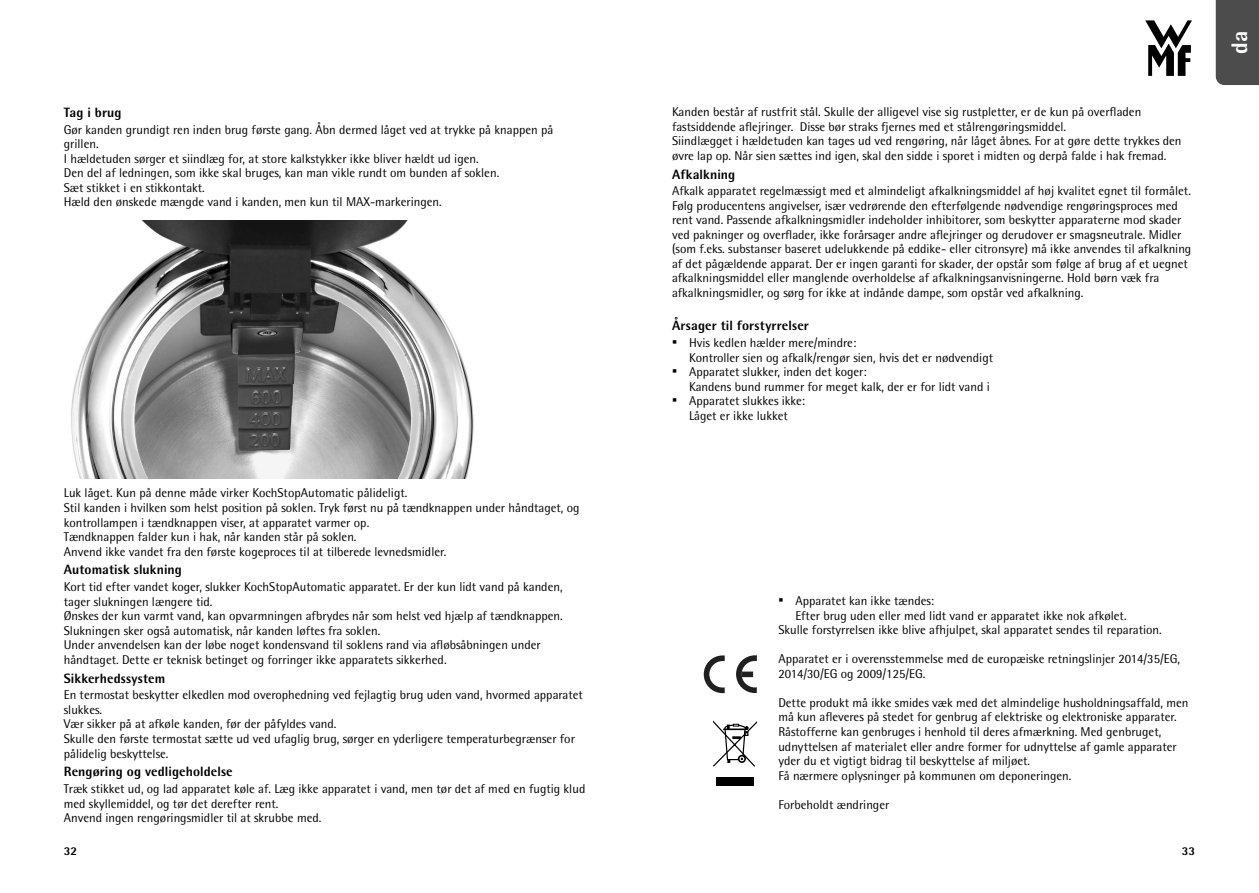
<style>
.page{position:relative;width:1259px;height:893px;background:#fff}
.page>*{position:absolute;margin:0;border:0;box-sizing:border-box;transform-origin:0 0}
.t1{font:700 22.5px "WMF Rotis";color:#fff}
.t2{font:700 13.5px "WMF Rotis";letter-spacing:.01em;color:#000}
.t3{font:12.75px/14.5px "WMF Rotis";color:#000}
.t4{font:700 12px "WMF Rotis";color:#000}
</style>
<div class="page">
<svg style="left:1145px;top:20px;width:47px;height:56px"></svg>
<div style="left:1215px;top:0;width:44px;height:85px;background:#4c4c4c"></div>
<img style="left:71px;top:221px;width:403px;height:258px">
<svg style="left:703px;top:655px;width:54px;height:39px"></svg>
<div style="left:716px;top:777px;width:38px;height:9px;background:#000"></div>
<svg style="left:713px;top:720px;width:44px;height:47px"></svg>
<p class="t2" style="left:64px;top:104px;width:59px">Tag i brug</p>
<p class="t3" style="left:64px;top:122px;width:491px">Gør kanden grundigt ren inden brug første gang. Åbn dermed låget ved at trykke på knappen på grillen.<br>I hældetuden sørger et siindlæg for, at store kalkstykker ikke bliver hældt ud igen.<br>Den del af ledningen, som ikke skal bruges, kan man vikle rundt om bunden af soklen.<br>Sæt stikket i en stikkontakt.<br>Hæld den ønskede mængde vand i kanden, men kun til MAX-markeringen.</p>
<p class="t3" style="left:64px;top:486px;width:517px">Luk låget. Kun på denne måde virker KochStopAutomatic pålideligt.<br>Stil kanden i hvilken som helst position på soklen. Tryk først nu på tændknappen under håndtaget, og kontrollampen i tændknappen viser, at apparatet varmer op.<br>Tændknappen falder kun i hak, når kanden står på soklen.<br>Anvend ikke vandet fra den første kogeproces til at tilberede levnedsmidler.</p>
<p class="t2" style="left:64px;top:561px;width:120px">Automatisk slukning</p>
<p class="t3" style="left:64px;top:579px;width:500px">Kort tid efter vandet koger, slukker KochStopAutomatic apparatet. Er der kun lidt vand på kanden, tager slukningen længere tid.<br>Ønskes der kun varmt vand, kan opvarmningen afbrydes når som helst ved hjælp af tændknappen.<br>Slukningen sker også automatisk, når kanden løftes fra soklen.<br>Under anvendelsen kan der løbe noget kondensvand til soklens rand via afløbsåbningen under håndtaget. Dette er teknisk betinget og forringer ikke apparatets sikkerhed.</p>
<p class="t2" style="left:64px;top:669px;width:103px">Sikkerhedssystem</p>
<p class="t3" style="left:64px;top:688px;width:521px">En termostat beskytter elkedlen mod overophedning ved fejlagtig brug uden vand, hvormed apparatet slukkes.<br>Vær sikker på at afkøle kanden, før der påfyldes vand.<br>Skulle den første termostat sætte ud ved ufaglig brug, sørger en yderligere temperaturbegrænser for pålidelig beskyttelse.</p>
<p class="t2" style="left:64px;top:763px;width:170px">Rengøring og vedligeholdelse</p>
<p class="t3" style="left:64px;top:781px;width:523px">Træk stikket ud, og lad apparatet køle af. Læg ikke apparatet i vand, men tør det af med en fugtig klud med skyllemiddel, og tør det derefter rent.<br>Anvend ingen rengøringsmidler til at skrubbe med.</p>
<p class="t3" style="left:672px;top:104px;width:511px">Kanden består af rustfrit stål. Skulle der alligevel vise sig rustpletter, er de kun på overfladen fastsiddende aflejringer. Disse bør straks fjernes med et stålrengøringsmiddel.<br>Siindlægget i hældetuden kan tages ud ved rengøring, når låget åbnes. For at gøre dette trykkes den øvre lap op. Når sien sættes ind igen, skal den sidde i sporet i midten og derpå falde i hak fremad.</p>
<p class="t2" style="left:672px;top:165px;width:65px">Afkalkning</p>
<p class="t3" style="left:672px;top:183px;width:521px">Afkalk apparatet regelmæssigt med et almindeligt afkalkningsmiddel af høj kvalitet egnet til formålet.<br>Følg producentens angivelser, især vedrørende den efterfølgende nødvendige rengøringsproces med rent vand. Passende afkalkningsmidler indeholder inhibitorer, som beskytter apparaterne mod skader ved pakninger og overflader, ikke forårsager andre aflejringer og derudover er smagsneutrale. Midler (som f.eks. substanser baseret udelukkende på eddike- eller citronsyre) må ikke anvendes til afkalkning af det pågældende apparat. Der er ingen garanti for skader, der opstår som følge af brug af et uegnet afkalkningsmiddel eller manglende overholdelse af afkalkningsanvisningerne. Hold børn væk fra afkalkningsmidler, og sørg for ikke at indånde dampe, som opstår ved afkalkning.</p>
<p class="t2" style="left:672px;top:317px;width:138px">Årsager til forstyrrelser</p>
<p class="t3" style="left:689px;top:335px;width:305px;text-indent:-17px">▪ Hvis kedlen hælder mere/mindre:<br>Kontroller sien og afkalk/rengør sien, hvis det er nødvendigt</p>
<p class="t3" style="left:689px;top:364px;width:302px;text-indent:-17px">▪ Apparatet slukker, inden det koger:<br>Kandens bund rummer for meget kalk, der er for lidt vand i</p>
<p class="t3" style="left:672px;top:394px;width:135px;text-align:center">▪ Apparatet slukkes ikke:<br>Låget er ikke lukket</p>
<p class="t3" style="left:778px;top:593px;width:157px">▪ Apparatet kan ikke tændes:</p>
<p class="t3" style="left:795px;top:608px;width:333px">Efter brug uden eller med lidt vand er apparatet ikke nok afkølet.</p>
<p class="t3" style="left:778px;top:622px;width:385px">Skulle forstyrrelsen ikke blive afhjulpet, skal apparatet sendes til reparation.</p>
<p class="t3" style="left:778px;top:652px;width:403px">Apparatet er i overensstemmelse med de europæiske retningslinjer 2014/35/EG,<br>2014/30/EG og 2009/125/EG.</p>
<p class="t3" style="left:778px;top:695px;width:411px">Dette produkt må ikke smides væk med det almindelige husholdningsaffald, men må kun afleveres på stedet for genbrug af elektriske og elektroniske apparater.<br>Råstofferne kan genbruges i henhold til deres afmærkning. Med genbruget, udnyttelsen af materialet eller andre former for udnyttelse af gamle apparater yder du et vigtigt bidrag til beskyttelse af miljøet.<br>Få nærmere oplysninger på kommunen om deponeringen.</p>
<p class="t3" style="left:778px;top:797px;width:112px">Forbeholdt ændringer</p>
<p class="t4" style="left:64px;top:843px;width:15px">32</p>
<p class="t4" style="left:1181px;top:843px;width:15px">33</p>
<h1 class="t1" style="left:1225px;top:54px;width:24px;rotate:-90deg">da</h1>
</div>
